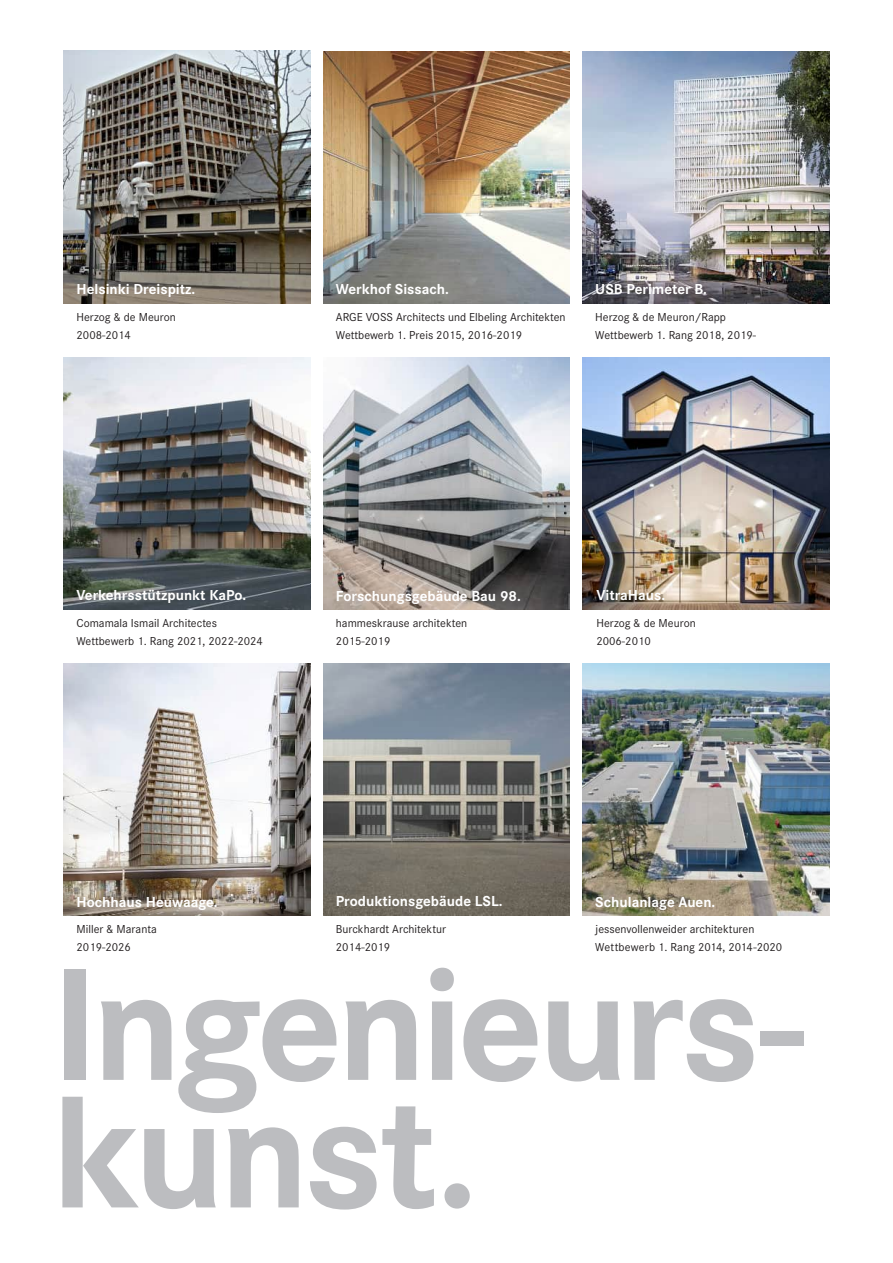
<style>
.page{position:relative;width:893px;height:1263px;background:#fff}
.page>*{position:absolute;margin:0;border:0;box-sizing:border-box;transform-origin:0 0}
.t1{font:700 165px/127.5px "Corporate S Pro";letter-spacing:-.035em;color:#bcbdc0}
.t2{font:700 15px "Corporate S Pro";color:#fff}
.t3{font:12px/18px "Corporate S Pro";color:#231f20}
</style>
<div class="page">
<img style="left:64px;top:357px;width:246px;height:252px">
<img style="left:323px;top:663px;width:247px;height:252px">
<img style="left:583px;top:357px;width:246px;height:252px">
<img style="left:64px;top:51px;width:246px;height:252px">
<img style="left:323px;top:357px;width:247px;height:252px">
<img style="left:583px;top:51px;width:246px;height:252px">
<img style="left:64px;top:663px;width:246px;height:252px">
<img style="left:583px;top:663px;width:246px;height:252px">
<img style="left:323px;top:51px;width:247px;height:252px">
<p class="t2" style="left:77px;top:277px;width:120px">Helsinki Dreispitz.</p>
<p class="t3" style="left:77px;top:307px;width:101px">Herzog &amp; de Meuron<br>2008-2014</p>
<p class="t2" style="left:336px;top:277px;width:115px">Werkhof Sissach.</p>
<p class="t3" style="left:336px;top:307px;width:231px">ARGE VOSS Architects und Elbeling Architekten<br>Wettbewerb 1. Preis 2015, 2016-2019</p>
<p class="t2" style="left:595px;top:277px;width:113px">USB Perimeter B.</p>
<p class="t3" style="left:595px;top:307px;width:162px">Herzog &amp; de Meuron/Rapp<br>Wettbewerb 1. Rang 2018, 2019-</p>
<p class="t2" style="left:77px;top:583px;width:171px">Verkehrsstützpunkt KaPo.</p>
<p class="t3" style="left:77px;top:613px;width:188px">Comamala Ismail Architectes<br>Wettbewerb 1. Rang 2021, 2022-2024</p>
<p class="t2" style="left:336px;top:584px;width:186px">Forschungsgebäude Bau 98.</p>
<p class="t3" style="left:336px;top:613px;width:133px">hammeskrause architekten<br>2015-2019</p>
<p class="t2" style="left:596px;top:583px;width:70px">VitraHaus.</p>
<p class="t3" style="left:596px;top:613px;width:101px">Herzog &amp; de Meuron<br>2006-2010</p>
<p class="t2" style="left:77px;top:890px;width:143px">Hochhaus Heuwaage.</p>
<p class="t3" style="left:77px;top:919px;width:82px">Miller &amp; Maranta<br>2019-2026</p>
<p class="t2" style="left:336px;top:889px;width:168px">Produktionsgebäude LSL.</p>
<p class="t3" style="left:336px;top:919px;width:112px">Burckhardt Architektur<br>2014-2019</p>
<p class="t2" style="left:595px;top:890px;width:122px">Schulanlage Auen.</p>
<p class="t3" style="left:595px;top:919px;width:189px">jessenvollenweider architekturen<br>Wettbewerb 1. Rang 2014, 2014-2020</p>
<h1 class="t1" style="left:51px;top:948px;width:754px">Ingenieurs&shy;kunst.</h1>
</div>
